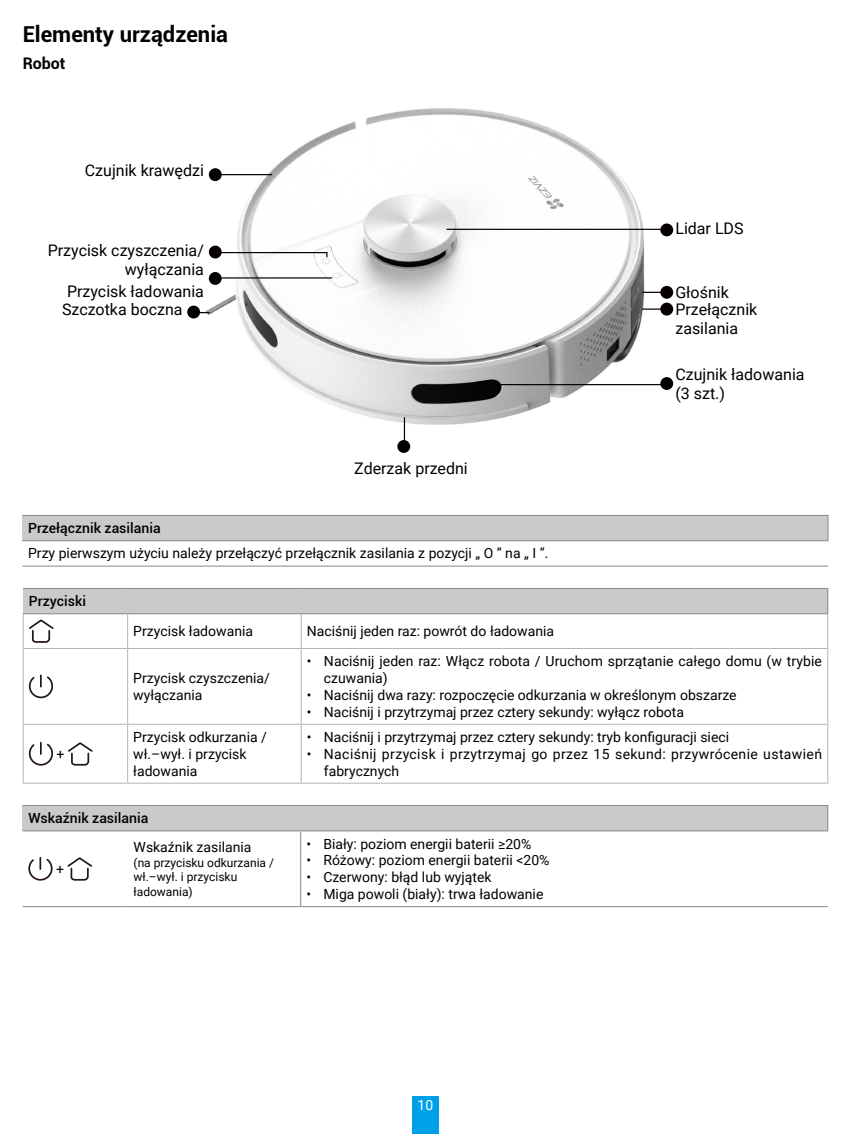
<style>
.page{position:relative;width:851px;height:1134px;background:#fff}
.page>*{position:absolute;margin:0;border:0;box-sizing:border-box;transform-origin:0 0}
.Head2{font:700 22px "Roboto";color:#000}
.t1{font:16px/19.2px "Roboto";color:#000}
.t2{font:700 16px "Roboto";color:#000}
.t3{font:14px/16.8px "Roboto";color:#000}
.t4{font:14px/16.8px "Roboto";letter-spacing:.025em;color:#000}
.t5{font:500 14px "Roboto";color:#000}
.t6{font:14px "Roboto";color:#fff}
.t7{font:12px/14.4px "Roboto";color:#000}
</style>
<div class="page">
<div style="left:412px;top:1096px;width:27px;height:38px;background:#00a0e9"></div>
<img style="left:202px;top:108px;width:446px;height:322px">
<div style="left:397px;top:440px;width:13px;height:13px;background:#050000;border-radius:50%"></div>
<div style="left:660px;top:286px;width:13px;height:13px;background:#050000;border-radius:50%"></div>
<div style="left:660px;top:303px;width:13px;height:13px;background:#050000;border-radius:50%"></div>
<div style="left:660px;top:223px;width:13px;height:13px;background:#050000;border-radius:50%"></div>
<div style="left:660px;top:377px;width:13px;height:13px;background:#050000;border-radius:50%"></div>
<div style="left:209px;top:246px;width:13px;height:12px;background:#050000;border-radius:50%"></div>
<div style="left:209px;top:168px;width:13px;height:13px;background:#050000;border-radius:50%"></div>
<div style="left:209px;top:272px;width:13px;height:13px;background:#050000;border-radius:50%"></div>
<div style="left:187px;top:306px;width:13px;height:12px;background:#050000;border-radius:50%"></div>
<svg style="left:404px;top:417px;width:1px;height:23px"></svg>
<svg style="left:642px;top:292px;width:18px;height:1px"></svg>
<hr style="left:642px;top:308px;width:29px;height:2px;background:#050000">
<svg style="left:219px;top:252px;width:108px;height:5px"></svg>
<hr style="left:221px;top:277px;width:111px;height:2px;background:#050000">
<hr style="left:496px;top:384px;width:165px;height:1px;background:#050000">
<hr style="left:446px;top:229px;width:223px;height:1px;background:#050000">
<hr style="left:218px;top:174px;width:54px;height:1px;background:#050000">
<div style="left:33px;top:283px;width:171px;height:17px;background:#fff"></div>
<div style="left:33px;top:242px;width:171px;height:39px;background:#fff"></div>
<div style="left:33px;top:162px;width:171px;height:39px;background:#fff"></div>
<div style="left:22px;top:515px;width:805px;height:26px;background:#c9caca"></div>
<hr style="left:22px;top:540px;width:806px;height:1px;background:#898989">
<hr style="left:22px;top:566px;width:805px;height:1px;background:#898989">
<hr style="left:22px;top:515px;width:806px;height:1px;background:#898989">
<svg style="left:827px;top:516px;width:1px;height:24px"></svg>
<div style="left:23px;top:588px;width:804px;height:26px;background:#c9caca"></div>
<svg style="left:827px;top:589px;width:1px;height:24px"></svg>
<hr style="left:23px;top:614px;width:1px;height:34px;background:#b5b6b6">
<hr style="left:127px;top:614px;width:1px;height:34px;background:#b5b6b6">
<hr style="left:301px;top:614px;width:1px;height:34px;background:#b5b6b6">
<hr style="left:827px;top:614px;width:1px;height:34px;background:#b5b6b6">
<hr style="left:23px;top:648px;width:105px;height:1px;background:#b5b6b6">
<hr style="left:23px;top:649px;width:1px;height:75px;background:#b5b6b6">
<hr style="left:128px;top:648px;width:173px;height:1px;background:#b5b6b6">
<hr style="left:127px;top:649px;width:1px;height:75px;background:#b5b6b6">
<hr style="left:301px;top:648px;width:527px;height:1px;background:#b5b6b6">
<hr style="left:301px;top:649px;width:1px;height:75px;background:#b5b6b6">
<hr style="left:827px;top:649px;width:1px;height:75px;background:#b5b6b6">
<hr style="left:23px;top:724px;width:105px;height:1px;background:#b5b6b6">
<hr style="left:23px;top:725px;width:1px;height:58px;background:#b5b6b6">
<hr style="left:128px;top:724px;width:173px;height:1px;background:#b5b6b6">
<hr style="left:127px;top:725px;width:1px;height:58px;background:#b5b6b6">
<hr style="left:301px;top:724px;width:527px;height:1px;background:#b5b6b6">
<hr style="left:301px;top:725px;width:1px;height:58px;background:#b5b6b6">
<hr style="left:827px;top:725px;width:1px;height:58px;background:#b5b6b6">
<hr style="left:23px;top:783px;width:105px;height:1px;background:#b5b6b6">
<hr style="left:128px;top:783px;width:173px;height:1px;background:#b5b6b6">
<hr style="left:301px;top:783px;width:527px;height:1px;background:#b5b6b6">
<hr style="left:23px;top:588px;width:105px;height:1px;background:#898989">
<hr style="left:128px;top:588px;width:173px;height:1px;background:#898989">
<hr style="left:301px;top:588px;width:527px;height:1px;background:#898989">
<hr style="left:23px;top:613px;width:105px;height:1px;background:#898989">
<hr style="left:128px;top:613px;width:173px;height:1px;background:#898989">
<hr style="left:301px;top:613px;width:527px;height:1px;background:#898989">
<svg style="left:29px;top:619px;width:25px;height:24px"></svg>
<svg style="left:28px;top:674px;width:26px;height:25px"></svg>
<svg style="left:28px;top:742px;width:26px;height:24px"></svg>
<svg style="left:68px;top:742px;width:25px;height:24px"></svg>
<div style="left:23px;top:805px;width:804px;height:26px;background:#c9caca"></div>
<svg style="left:827px;top:806px;width:1px;height:24px"></svg>
<hr style="left:23px;top:830px;width:105px;height:1px;background:#898989">
<hr style="left:128px;top:830px;width:172px;height:1px;background:#898989">
<hr style="left:300px;top:830px;width:528px;height:1px;background:#898989">
<hr style="left:300px;top:831px;width:1px;height:75px;background:#898989">
<hr style="left:23px;top:906px;width:105px;height:1px;background:#898989">
<hr style="left:128px;top:906px;width:172px;height:1px;background:#898989">
<hr style="left:300px;top:906px;width:527px;height:1px;background:#898989">
<hr style="left:23px;top:805px;width:105px;height:1px;background:#898989">
<hr style="left:128px;top:805px;width:172px;height:1px;background:#898989">
<hr style="left:300px;top:805px;width:528px;height:1px;background:#898989">
<svg style="left:28px;top:857px;width:25px;height:24px"></svg>
<svg style="left:67px;top:857px;width:25px;height:24px"></svg>
<p class="Head2" style="left:23px;top:18px;width:207px">Elementy urządzenia</p>
<p class="t2" style="left:23px;top:52px;width:44px">Robot</p>
<p class="t1" style="left:85px;top:160px;width:121px">Czujnik krawędzi</p>
<p class="t1" style="left:48px;top:240px;width:158px;text-align:right">Przycisk czyszczenia/ wyłączania</p>
<p class="t1" style="left:67px;top:281px;width:138px">Przycisk ładowania</p>
<p class="t1" style="left:62px;top:299px;width:122px">Szczotka boczna</p>
<p class="t1" style="left:354px;top:458px;width:115px">Zderzak przedni</p>
<p class="t1" style="left:675px;top:218px;width:70px">Lidar LDS</p>
<p class="t1" style="left:675px;top:282px;width:55px">Głośnik</p>
<p class="t1" style="left:675px;top:299px;width:83px">Przełącznik zasilania</p>
<p class="t1" style="left:675px;top:364px;width:131px">Czujnik ładowania (3 szt.)</p>
<p class="t5" style="left:28px;top:518px;width:134px">Przełącznik zasilania</p>
<p class="t3" style="left:28px;top:544px;width:521px">Przy pierwszym użyciu należy przełączyć przełącznik zasilania z pozycji „ O ” na „ I ”.</p>
<p class="t5" style="left:29px;top:591px;width:59px">Przyciski</p>
<p class="t3" style="left:133px;top:622px;width:121px">Przycisk ładowania</p>
<p class="t3" style="left:307px;top:622px;width:249px">Naciśnij jeden raz: powrót do ładowania</p>
<p class="t3" style="left:133px;top:669px;width:138px">Przycisk czyszczenia/ wyłączania</p>
<p class="t3" style="left:324px;top:652px;width:499px;text-indent:-17px">• Naciśnij jeden raz: Włącz robota / Uruchom sprzątanie całego domu (w trybie czuwania)</p>
<p class="t3" style="left:307px;top:686px;width:431px">• Naciśnij dwa razy: rozpoczęcie odkurzania w określonym obszarze</p>
<p class="t3" style="left:307px;top:703px;width:378px">• Naciśnij i przytrzymaj przez cztery sekundy: wyłącz robota</p>
<p class="t3" style="left:57px;top:745px;width:9px">+</p>
<p class="t3" style="left:133px;top:728px;width:135px">Przycisk odkurzania / wł.–wył. i przycisk ładowania</p>
<p class="t3" style="left:307px;top:728px;width:423px">• Naciśnij i przytrzymaj przez cztery sekundy: tryb konfiguracji sieci</p>
<p class="t4" style="left:324px;top:745px;width:499px;text-indent:-17px">• Naciśnij przycisk i przytrzymaj go przez 15 sekund: przywrócenie ustawień fabrycznych</p>
<p class="t5" style="left:28px;top:808px;width:121px">Wskaźnik zasilania</p>
<p class="t3" style="left:56px;top:860px;width:9px">+</p>
<p class="t3" style="left:133px;top:838px;width:119px">Wskaźnik zasilania</p>
<p class="t7" style="left:133px;top:855px;width:142px">(na przycisku odkurzania / wł.–wył. i przycisku ładowania)</p>
<p class="t3" style="left:306px;top:835px;width:226px">• Biały: poziom energii baterii ≥20%</p>
<p class="t3" style="left:306px;top:851px;width:244px">• Różowy: poziom energii baterii &lt;20%</p>
<p class="t3" style="left:306px;top:868px;width:187px">• Czerwony: błąd lub wyjątek</p>
<p class="t3" style="left:306px;top:885px;width:238px">• Miga powoli (biały): trwa ładowanie</p>
<p class="t6" style="left:417px;top:1095px;width:17px">10</p>
</div>
